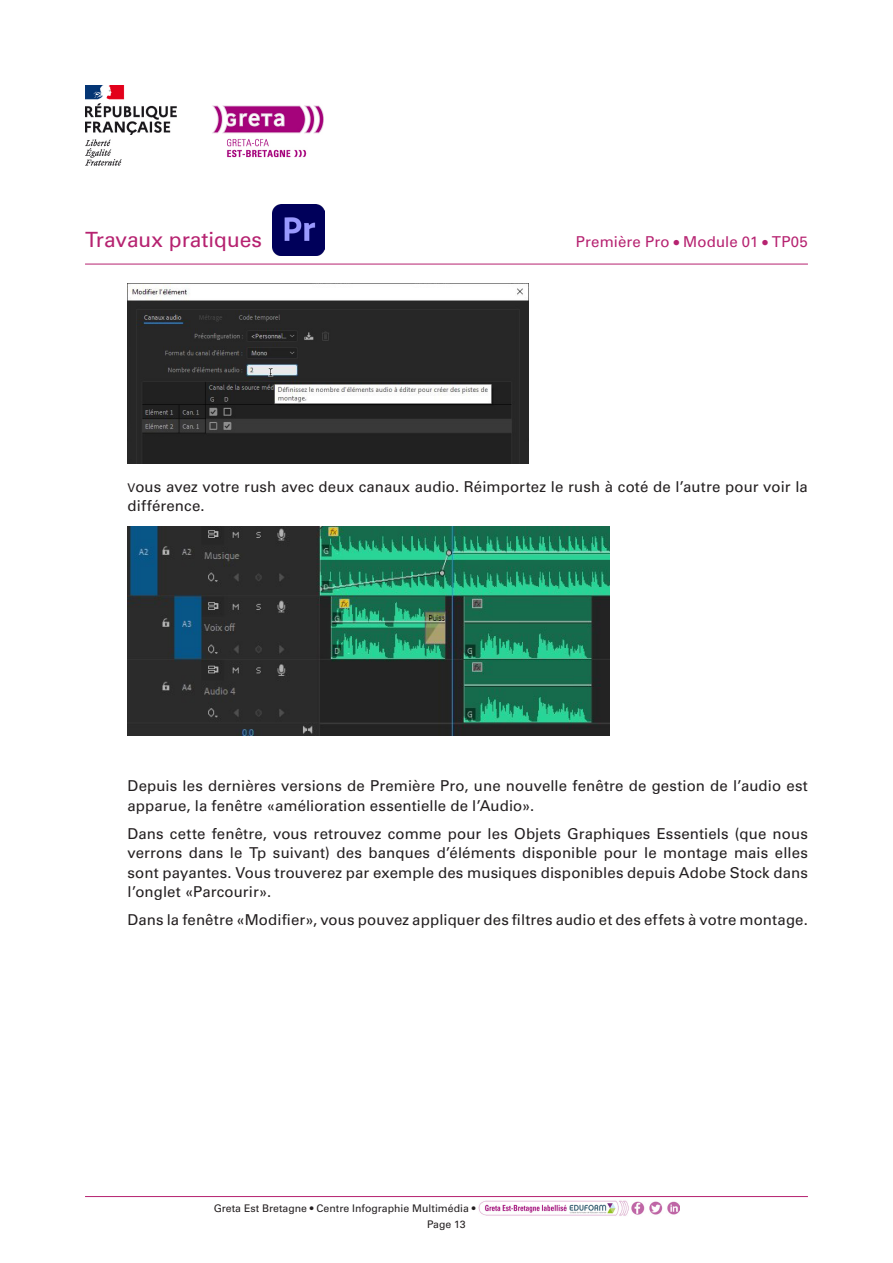
<style>
.page{position:relative;width:893px;height:1263px;background:#fff}
.page>*{position:absolute;margin:0;border:0;box-sizing:border-box;transform-origin:0 0}
.t1{font:21px "Univers LT Std";letter-spacing:-.005em;color:#b62270}
.Texte_courant_retrai{font:15px/19.5px "Univers LT Std";letter-spacing:.01em;color:#231f20}
.t2{font:15px "Univers LT Std";letter-spacing:.005em;color:#b62270}
.t3{font:10.5px/16.2px "Univers LT Std";color:#231f20}
.s1{font-size:12px}
</style>
<div class="page">
<hr style="left:85px;top:264px;width:723px;height:1px;background:#b62270">
<img style="left:273px;top:205px;width:52px;height:50px">
<img style="left:85px;top:85px;width:239px;height:80px">
<hr style="left:85px;top:1196px;width:723px;height:1px;background:#b62270">
<img style="left:478px;top:1200px;width:201px;height:16px">
<img style="left:128px;top:283px;width:400px;height:181px">
<img style="left:128px;top:526px;width:481px;height:209px">
<h1 class="t1" style="left:85px;top:227px;width:178px">Travaux pratiques</h1>
<p class="t2" style="left:576px;top:232px;width:233px">Première Pro • Module 01 • TP05</p>
<p class="Texte_courant_retrai" style="left:128px;top:477px;width:682px"><span class="s1">V</span>ous avez votre rush avec deux canaux audio. Réimportez le rush à coté de l’autre pour voir la différence.</p>
<p class="Texte_courant_retrai" style="left:128px;top:776px;width:682px">Depuis les dernières versions de Première Pro, une nouvelle fenêtre de gestion de l’audio est apparue, la fenêtre «amélioration essentielle de l’Audio».</p>
<p class="Texte_courant_retrai" style="left:128px;top:824px;width:682px;text-align:justify">Dans cette fenêtre, vous retrouvez comme pour les Objets Graphiques Essentiels (que nous verrons dans le Tp suivant) des banques d’éléments disponible pour le montage mais elles sont payantes. Vous trouverez par exemple des musiques disponibles depuis Adobe Stock dans l’onglet «Parcourir».</p>
<p class="Texte_courant_retrai" style="left:128px;top:910px;width:682px">Dans la fenêtre «Modifier», vous pouvez appliquer des filtres audio et des effets à votre montage.</p>
<p class="t3" style="left:427px;top:1200px;width:50px;text-indent:-213px">Greta Est Bretagne • Centre Infographie Multimédia •<br>Page 13</p>
</div>
